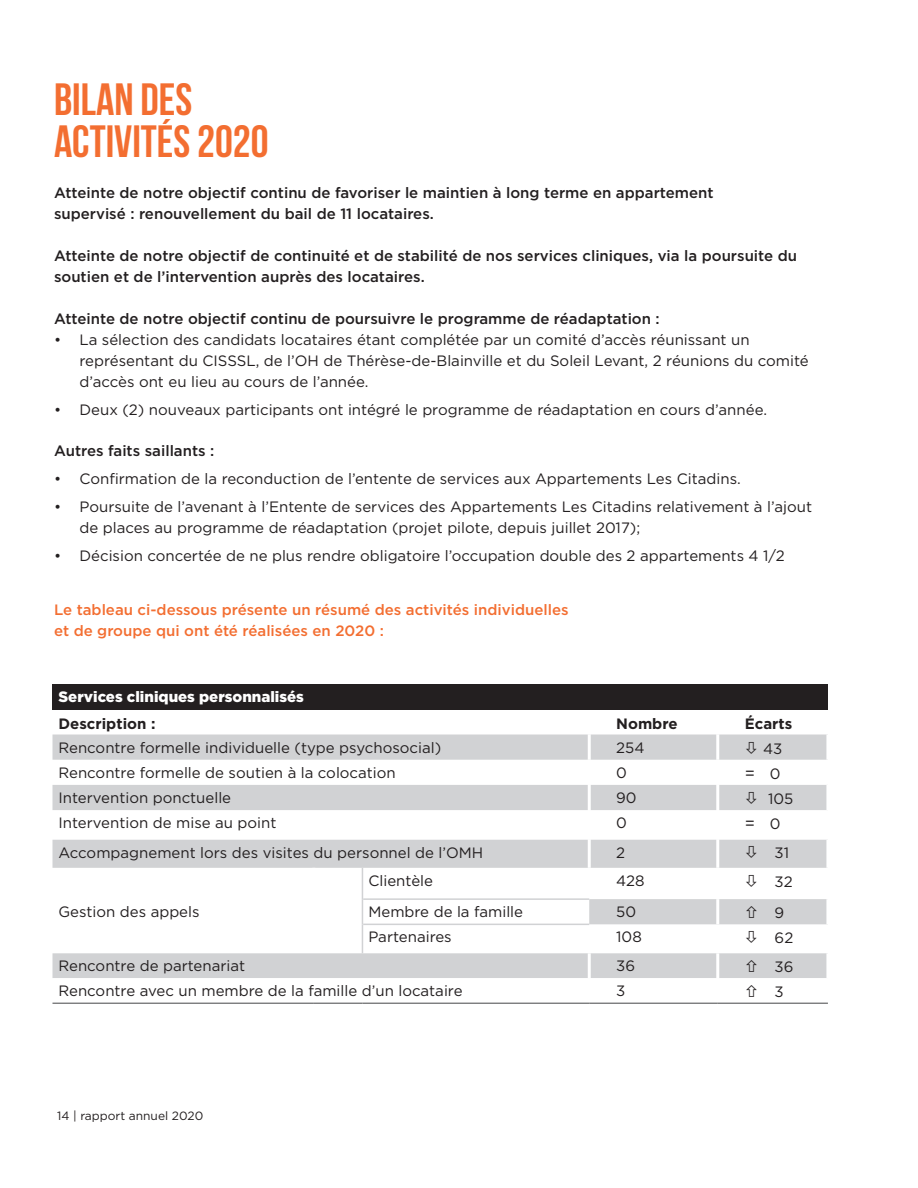
<style>
.page{position:relative;width:918px;height:1188px;background:#fff}
.page>*{position:absolute;margin:0;border:0;box-sizing:border-box;transform-origin:0 0}
.t1{font:700 45px "Bebas Neue";color:#f36e31}
.t2{font:16.5px "Gotham";color:#231f20}
.t3{font:15px/21px "Gotham";color:#231f20}
.t4{font:500 15px/21px "Gotham";color:#231f20}
.t5{font:500 15px/21px "Gotham";color:#f36e31}
.t6{font:900 15px "Gotham";color:#fff}
.t7{font:700 15px "Gotham";color:#231f20}
.t8{font:12px "Gotham";color:#231f20}
.s1{font-size:15px}
</style>
<div class="page">
<div style="left:52px;top:684px;width:776px;height:26px;background:#231f20"></div>
<svg style="left:52px;top:734px;width:776px;height:269px"></svg>
<svg style="left:52px;top:735px;width:776px;height:243px"></svg>
<hr style="left:588px;top:710px;width:3px;height:25px;background:#fff">
<hr style="left:716px;top:710px;width:3px;height:25px;background:#fff">
<hr style="left:588px;top:760px;width:3px;height:25px;background:#fff">
<hr style="left:716px;top:760px;width:3px;height:25px;background:#fff">
<hr style="left:588px;top:810px;width:3px;height:30px;background:#fff">
<hr style="left:716px;top:810px;width:3px;height:30px;background:#fff">
<hr style="left:312px;top:868px;width:3px;height:31px;background:#fff">
<hr style="left:312px;top:899px;width:3px;height:25px;background:#fff">
<hr style="left:588px;top:978px;width:3px;height:25px;background:#fff">
<hr style="left:716px;top:978px;width:3px;height:25px;background:#fff">
<hr style="left:826px;top:735px;width:3px;height:25px;background:#fff">
<hr style="left:716px;top:735px;width:3px;height:25px;background:#fff">
<hr style="left:588px;top:735px;width:3px;height:25px;background:#fff">
<hr style="left:826px;top:785px;width:3px;height:25px;background:#fff">
<hr style="left:716px;top:785px;width:3px;height:25px;background:#fff">
<hr style="left:826px;top:840px;width:3px;height:28px;background:#fff">
<hr style="left:716px;top:840px;width:3px;height:28px;background:#fff">
<hr style="left:588px;top:840px;width:3px;height:28px;background:#fff">
<hr style="left:588px;top:785px;width:3px;height:25px;background:#fff">
<hr style="left:826px;top:899px;width:3px;height:25px;background:#fff">
<hr style="left:716px;top:899px;width:3px;height:25px;background:#fff">
<hr style="left:826px;top:953px;width:3px;height:25px;background:#fff">
<hr style="left:716px;top:953px;width:3px;height:25px;background:#fff">
<hr style="left:588px;top:953px;width:3px;height:25px;background:#fff">
<hr style="left:363px;top:898px;width:226px;height:2px;background:#d1d2d4">
<hr style="left:363px;top:924px;width:226px;height:1px;background:#d1d2d4">
<hr style="left:362px;top:868px;width:1px;height:31px;background:#d1d2d4">
<svg style="left:362px;top:899px;width:1px;height:54px"></svg>
<hr style="left:52px;top:1003px;width:262px;height:1px;background:#454647">
<hr style="left:314px;top:1003px;width:48px;height:1px;background:#454647">
<hr style="left:362px;top:1003px;width:227px;height:1px;background:#454647">
<hr style="left:589px;top:1003px;width:129px;height:1px;background:#454647">
<hr style="left:718px;top:1003px;width:110px;height:1px;background:#454647">
<svg style="left:746px;top:742px;width:11px;height:12px"></svg>
<svg style="left:746px;top:792px;width:11px;height:12px"></svg>
<svg style="left:746px;top:846px;width:11px;height:12px"></svg>
<svg style="left:746px;top:874px;width:11px;height:13px"></svg>
<svg style="left:746px;top:906px;width:11px;height:12px"></svg>
<svg style="left:746px;top:931px;width:11px;height:12px"></svg>
<svg style="left:746px;top:960px;width:11px;height:12px"></svg>
<svg style="left:746px;top:985px;width:11px;height:12px"></svg>
<p class="t1" style="left:54px;top:75px;width:140px">BILAN DES</p>
<p class="t1" style="left:54px;top:117px;width:216px">ACTIVITÉS 2020</p>
<p class="t4" style="left:54px;top:182px;width:661px">Atteinte de notre objectif continu de favoriser le maintien à long terme en appartement supervisé : renouvellement du bail de 11 locataires.</p>
<p class="t4" style="left:54px;top:245px;width:745px">Atteinte de notre objectif de continuité et de stabilité de nos services cliniques, via la poursuite du soutien et de l’intervention auprès des locataires.</p>
<p class="t4" style="left:54px;top:308px;width:607px">Atteinte de notre objectif continu de poursuivre le programme de réadaptation :</p>
<p class="t3" style="left:80px;top:329px;width:731px;text-indent:-26px">• La sélection des candidats locataires étant complétée par un comité d’accès réunissant un représentant du CISSSL, de l’OH de Thérèse-de-Blainville et du Soleil Levant, 2 réunions du comité d’accès ont eu lieu au cours de l’année.</p>
<p class="t3" style="left:54px;top:399px;width:715px">• Deux (2) nouveaux participants ont intégré le programme de réadaptation en cours d’année.</p>
<p class="t4" style="left:54px;top:440px;width:162px">Autres faits saillants :</p>
<p class="t3" style="left:54px;top:468px;width:688px">• Confirmation de la reconduction de l’entente de services aux Appartements Les Citadins.</p>
<p class="t3" style="left:80px;top:496px;width:734px;text-indent:-26px">• Poursuite de l’avenant à l’Entente de services des Appartements Les Citadins relativement à l’ajout de places au programme de réadaptation (projet pilote, depuis juillet 2017);</p>
<p class="t3" style="left:54px;top:544px;width:732px">• Décision concertée de ne plus rendre obligatoire l’occupation double des 2 appartements 4 1/2</p>
<p class="t5" style="left:54px;top:599px;width:516px">Le tableau ci-dessous présente un résumé des activités individuelles et de groupe qui ont été réalisées en 2020 :</p>
<p class="t6" style="left:58px;top:687px;width:247px">Services cliniques personnalisés</p>
<p class="t7" style="left:58px;top:715px;width:98px">Description :</p>
<p class="t7" style="left:616px;top:715px;width:63px">Nombre</p>
<p class="t7" style="left:745px;top:715px;width:49px">Écarts</p>
<p class="t3" style="left:58px;top:736px;width:384px">Rencontre formelle individuelle (type psychosocial)</p>
<p class="t3" style="left:616px;top:736px;width:30px">254</p>
<p class="t3" style="left:763px;top:738px;width:21px">43</p>
<p class="t3" style="left:58px;top:762px;width:339px">Rencontre formelle de soutien à la colocation</p>
<p class="t3" style="left:616px;top:762px;width:12px">0</p>
<p class="t2" style="left:745px;top:763px;width:37px">= <span class="s1">0</span></p>
<p class="t3" style="left:58px;top:787px;width:174px">Intervention ponctuelle</p>
<p class="t3" style="left:616px;top:787px;width:22px">90</p>
<p class="t3" style="left:768px;top:788px;width:27px">105</p>
<p class="t3" style="left:58px;top:812px;width:220px">Intervention de mise au point</p>
<p class="t3" style="left:616px;top:812px;width:12px">0</p>
<p class="t2" style="left:745px;top:813px;width:37px">= <span class="s1">0</span></p>
<p class="t3" style="left:58px;top:842px;width:426px">Accompagnement lors des visites du personnel de l’OMH</p>
<p class="t3" style="left:616px;top:842px;width:10px">2</p>
<p class="t3" style="left:775px;top:842px;width:16px">31</p>
<p class="t3" style="left:58px;top:900px;width:143px">Gestion des appels</p>
<p class="t3" style="left:368px;top:870px;width:66px">Clientèle</p>
<p class="t3" style="left:616px;top:870px;width:30px">428</p>
<p class="t3" style="left:775px;top:870px;width:20px">32</p>
<p class="t3" style="left:368px;top:901px;width:156px">Membre de la famille</p>
<p class="t3" style="left:616px;top:901px;width:21px">50</p>
<p class="t3" style="left:775px;top:902px;width:11px">9</p>
<p class="t3" style="left:368px;top:926px;width:85px">Partenaires</p>
<p class="t3" style="left:616px;top:926px;width:27px">108</p>
<p class="t3" style="left:775px;top:927px;width:20px">62</p>
<p class="t3" style="left:58px;top:955px;width:188px">Rencontre de partenariat</p>
<p class="t3" style="left:616px;top:955px;width:20px">36</p>
<p class="t3" style="left:775px;top:956px;width:20px">36</p>
<p class="t3" style="left:58px;top:980px;width:406px">Rencontre avec un membre de la famille d’un locataire</p>
<p class="t3" style="left:616px;top:980px;width:11px">3</p>
<p class="t3" style="left:775px;top:981px;width:11px">3</p>
<p class="t8" style="left:57px;top:1108px;width:148px">14 | rapport annuel 2020</p>
</div>
